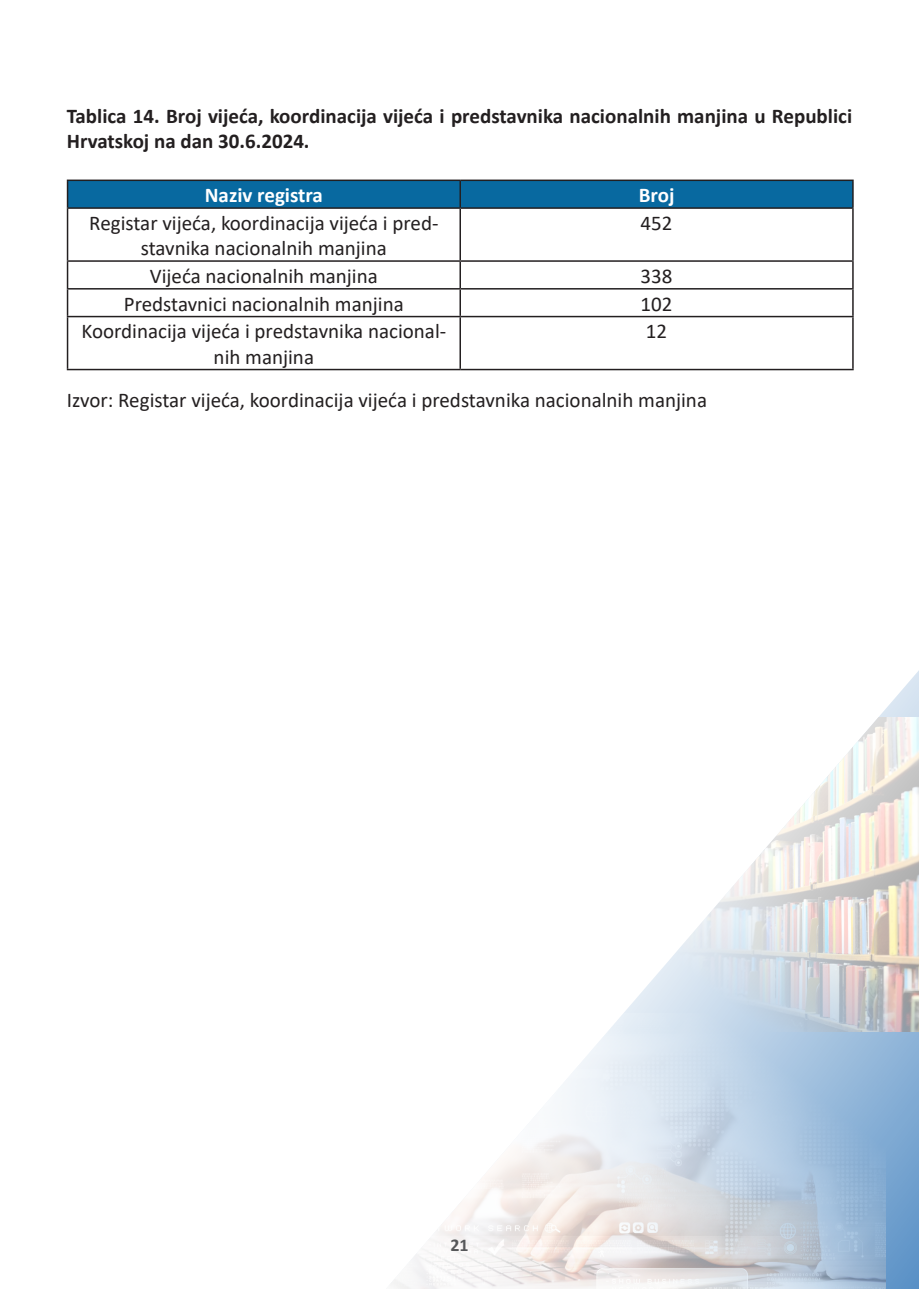
<style>
.page{position:relative;width:919px;height:1289px;background:#fff}
.page>*{position:absolute;margin:0;border:0;box-sizing:border-box;transform-origin:0 0}
.osnovni{font:21px/25.2px "Calibri";color:#231f20;text-align:center}
.osnovni_tablica_opis{font:700 21px/25.2px "Calibri";color:#231f20}
.osnovni-2{font:700 21px "Calibri";color:#fff}
.t1{font:700 18px "Calibri";color:#57585a}
</style>
<div class="page">
<svg style="left:879px;top:672px;width:39px;height:616px;background:#8bb1d6"></svg>
<img style="left:624px;top:717px;width:294px;height:314px">
<img style="left:391px;top:1013px;width:494px;height:275px">
<hr style="left:67px;top:179px;width:393px;height:2px;background:#231f20">
<hr style="left:460px;top:179px;width:393px;height:2px;background:#231f20">
<div style="left:67px;top:180px;width:786px;height:27px;background:#0869a0"></div>
<hr style="left:67px;top:207px;width:393px;height:2px;background:#231f20">
<hr style="left:67px;top:209px;width:1px;height:51px;background:#231f20">
<hr style="left:460px;top:207px;width:393px;height:2px;background:#231f20">
<hr style="left:459px;top:209px;width:2px;height:51px;background:#231f20">
<hr style="left:852px;top:209px;width:1px;height:51px;background:#231f20">
<hr style="left:67px;top:260px;width:393px;height:2px;background:#231f20">
<hr style="left:460px;top:260px;width:393px;height:2px;background:#231f20">
<hr style="left:459px;top:262px;width:2px;height:26px;background:#231f20">
<hr style="left:67px;top:288px;width:393px;height:1px;background:#231f20">
<svg style="left:67px;top:262px;width:1px;height:54px"></svg>
<hr style="left:460px;top:288px;width:393px;height:1px;background:#231f20">
<hr style="left:459px;top:289px;width:2px;height:27px;background:#231f20">
<svg style="left:852px;top:262px;width:1px;height:54px"></svg>
<hr style="left:67px;top:316px;width:393px;height:1px;background:#231f20">
<hr style="left:67px;top:317px;width:1px;height:52px;background:#231f20">
<hr style="left:460px;top:316px;width:393px;height:1px;background:#231f20">
<hr style="left:459px;top:317px;width:2px;height:52px;background:#231f20">
<hr style="left:852px;top:317px;width:1px;height:52px;background:#231f20">
<hr style="left:67px;top:369px;width:393px;height:1px;background:#231f20">
<hr style="left:460px;top:369px;width:393px;height:1px;background:#231f20">
<p class="osnovni_tablica_opis" style="left:67px;top:103px;width:786px">Tablica 14. Broj vijeća, koordinacija vijeća i predstavnika nacionalnih manjina u Republici<br>Hrvatskoj na dan 30.6.2024.</p>
<p class="osnovni-2" style="left:205px;top:180px;width:120px">Naziv registra</p>
<p class="osnovni-2" style="left:638px;top:180px;width:37px">Broj</p>
<p class="osnovni" style="left:89px;top:210px;width:350px">Registar vijeća, koordinacija vijeća i pred&shy;stavnika nacionalnih manjina</p>
<p class="osnovni" style="left:640px;top:210px;width:33px">452</p>
<p class="osnovni" style="left:150px;top:263px;width:229px">Vijeća nacionalnih manjina</p>
<p class="osnovni" style="left:640px;top:263px;width:33px">338</p>
<p class="osnovni" style="left:124px;top:290px;width:281px">Predstavnici nacionalnih manjina</p>
<p class="osnovni" style="left:640px;top:290px;width:33px">102</p>
<p class="osnovni" style="left:81px;top:318px;width:366px">Koordinacija vijeća i predstavnika nacional&shy;nih manjina</p>
<p class="osnovni" style="left:646px;top:318px;width:23px">12</p>
<p class="osnovni" style="left:67px;top:386px;width:641px">Izvor: Registar vijeća, koordinacija vijeća i predstavnika nacionalnih manjina</p>
<p class="t1" style="left:450px;top:1231px;width:20px">21</p>
</div>
